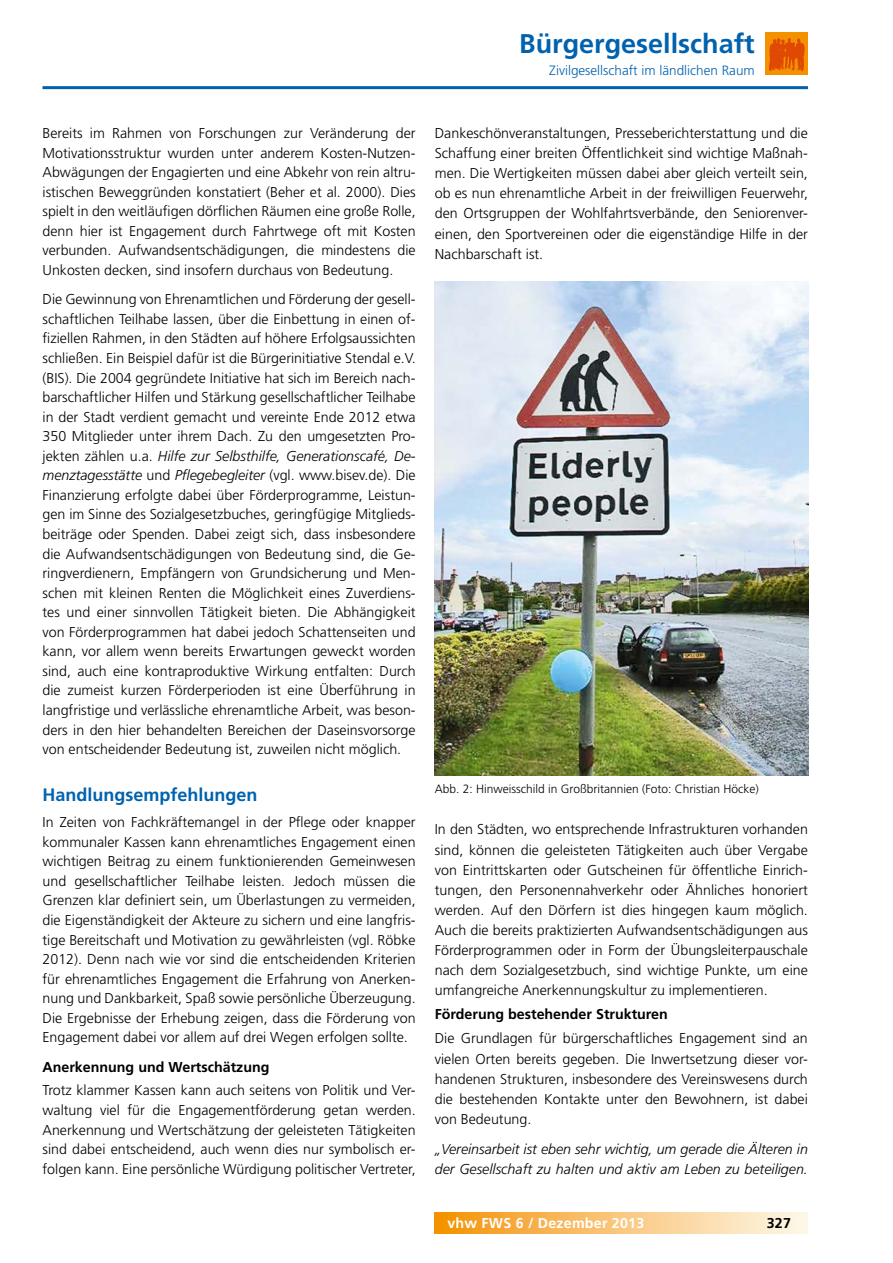
<style>
.page{position:relative;width:893px;height:1263px;background:#fff}
.page>*{position:absolute;margin:0;border:0;box-sizing:border-box;transform-origin:0 0}
.t1{font:700 27px "Frutiger LT";color:#0062ae}
.t2{font:700 18px "Frutiger LT";color:#0062ae}
.t3{font:300 14.25px/19.5px "Frutiger LT";color:#000;text-align:justify}
.t4{font:italic 300 14.25px/20.1px "Frutiger";color:#000}
.t5{font:700 14.25px "Frutiger LT";color:#000}
.t6{font:700 14.25px "Frutiger LT";letter-spacing:.015em;color:#fff}
.t7{font:300 13.5px "Frutiger LT";color:#0062ae}
.t8{font:300 12px "Frutiger CE";color:#000}
.s1{font-family:"Frutiger LT";font-style:normal}
</style>
<div class="page">
<div style="left:435px;top:1212px;width:373px;height:21px;background:linear-gradient(to right,#f59308,#fefaef)"></div>
<hr style="left:43px;top:86px;width:765px;height:3px;background:#0062ae">
<div style="left:766px;top:32px;width:42px;height:43px;background:#f39100"></div>
<svg style="left:769px;top:38px;width:36px;height:33px"></svg>
<img style="left:435px;top:282px;width:374px;height:493px">
<h1 class="t1" style="left:519px;top:28px;width:237px">Bürgergesellschaft</h1>
<p class="t7" style="left:549px;top:62px;width:207px">Zivilgesellschaft im ländlichen Raum</p>
<p class="t3" style="left:43px;top:124px;width:375px">Bereits im Rahmen von Forschungen zur Veränderung der Motivationsstruktur wurden unter anderem Kosten-Nutzen-Abwägungen der Engagierten und eine Abkehr von rein altru&shy;istischen Beweggründen konstatiert (Beher et al. 2000). Dies spielt in den weitläufigen dörflichen Räumen eine große Rolle, denn hier ist Engagement durch Fahrtwege oft mit Kosten verbunden. Aufwandsentschädigungen, die mindestens die Unkosten decken, sind insofern durchaus von Bedeutung.</p>
<p class="t3" style="left:43px;top:290px;width:375px">Die Gewinnung von Ehrenamtlichen und Förderung der gesell&shy;schaftlichen Teilhabe lassen, über die Einbettung in einen of&shy;fiziellen Rahmen, in den Städten auf höhere Erfolgsaussichten schließen. Ein Beispiel dafür ist die Bürgerinitiative Stendal e.V. (BIS). Die 2004 gegründete Initiative hat sich im Bereich nach&shy;barschaftlicher Hilfen und Stärkung gesellschaftlicher Teilhabe in der Stadt verdient gemacht und vereinte Ende 2012 etwa 350 Mitglieder unter ihrem Dach. Zu den umgesetzten Pro-</p>
<p class="t4" style="left:43px;top:446px;width:375px;line-height:19.5px"><span class="s1">jekten zählen u.a.</span> Hilfe zur Selbsthilfe, Generationscafé, De&shy;menztagesstätte <span class="s1">und</span> Pflegebegleiter <span class="s1">(vgl. www.bisev.de). Die</span></p>
<p class="t3" style="left:43px;top:485px;width:375px">Finanzierung erfolgte dabei über Förderprogramme, Leistun&shy;gen im Sinne des Sozialgesetzbuches, geringfügige Mitglieds&shy;beiträge oder Spenden. Dabei zeigt sich, dass insbesondere die Aufwandsentschädigungen von Bedeutung sind, die Ge&shy;ringverdienern, Empfängern von Grundsicherung und Men&shy;schen mit kleinen Renten die Möglichkeit eines Zuverdiens&shy;tes und einer sinnvollen Tätigkeit bieten. Die Abhängigkeit von Förderprogrammen hat dabei jedoch Schattenseiten und kann, vor allem wenn bereits Erwartungen geweckt worden sind, auch eine kontraproduktive Wirkung entfalten: Durch die zumeist kurzen Förderperioden ist eine Überführung in langfristige und verlässliche ehrenamtliche Arbeit, was beson&shy;ders in den hier behandelten Bereichen der Daseinsvorsorge von entscheidender Bedeutung ist, zuweilen nicht möglich.</p>
<p class="t2" style="left:43px;top:784px;width:217px">Handlungsempfehlungen</p>
<p class="t3" style="left:43px;top:813px;width:375px">In Zeiten von Fachkräftemangel in der Pflege oder knapper kommunaler Kassen kann ehrenamtliches Engagement einen wichtigen Beitrag zu einem funktionierenden Gemeinwesen und gesellschaftlicher Teilhabe leisten. Jedoch müssen die Grenzen klar definiert sein, um Überlastungen zu vermeiden, die Eigenständigkeit der Akteure zu sichern und eine langfris&shy;tige Bereitschaft und Motivation zu gewährleisten (vgl. Röbke 2012). Denn nach wie vor sind die entscheidenden Kriterien für ehrenamtliches Engagement die Erfahrung von Anerken&shy;nung und Dankbarkeit, Spaß sowie persönliche Überzeugung.<br>Die Ergebnisse der Erhebung zeigen, dass die Förderung von Engagement dabei vor allem auf drei Wegen erfolgen sollte.</p>
<p class="t5" style="left:43px;top:1058px;width:228px">Anerkennung und Wertschätzung</p>
<p class="t3" style="left:43px;top:1081px;width:375px">Trotz klammer Kassen kann auch seitens von Politik und Ver&shy;waltung viel für die Engagementförderung getan werden.<br>Anerkennung und Wertschätzung der geleisteten Tätigkeiten sind dabei entscheidend, auch wenn dies nur symbolisch er&shy;folgen kann. Eine persönliche Würdigung politischer Vertreter,</p>
<p class="t3" style="left:435px;top:123px;width:375px;line-height:20.1px">Dankeschönveranstaltungen, Presseberichterstattung und die Schaffung einer breiten Öffentlichkeit sind wichtige Maßnah&shy;men. Die Wertigkeiten müssen dabei aber gleich verteilt sein, ob es nun ehrenamtliche Arbeit in der freiwilligen Feuerwehr, den Ortsgruppen der Wohlfahrtsverbände, den Seniorenver&shy;einen, den Sportvereinen oder die eigenständige Hilfe in der Nachbarschaft ist.</p>
<p class="t8" style="left:435px;top:782px;width:326px">Abb. 2: Hinweisschild in Großbritannien (Foto: Christian Höcke)</p>
<p class="t3" style="left:435px;top:820px;width:375px;line-height:20.1px">In den Städten, wo entsprechende Infrastrukturen vorhanden sind, können die geleisteten Tätigkeiten auch über Vergabe von Eintrittskarten oder Gutscheinen für öffentliche Einrich&shy;tungen, den Personennahverkehr oder Ähnliches honoriert werden. Auf den Dörfern ist dies hingegen kaum möglich.<br>Auch die bereits praktizierten Aufwandsentschädigungen aus Förderprogrammen oder in Form der Übungsleiterpauschale nach dem Sozialgesetzbuch, sind wichtige Punkte, um eine umfangreiche Anerkennungskultur zu implementieren.</p>
<p class="t5" style="left:435px;top:1006px;width:235px">Förderung bestehender Strukturen</p>
<p class="t3" style="left:435px;top:1029px;width:375px;line-height:20.1px">Die Grundlagen für bürgerschaftliches Engagement sind an vielen Orten bereits gegeben. Die Inwertsetzung dieser vor&shy;handenen Strukturen, insbesondere des Vereinswesens durch die bestehenden Kontakte unter den Bewohnern, ist dabei von Bedeutung.</p>
<p class="t4" style="left:435px;top:1138px;width:375px">„Vereinsarbeit ist eben sehr wichtig, um gerade die Älteren in der Gesellschaft zu halten und aktiv am Leben zu beteiligen.</p>
<p class="t6" style="left:447px;top:1214px;width:198px">vhw FWS 6 / Dezember 2013</p>
<p class="t5" style="left:767px;top:1214px;width:26px">327</p>
</div>
